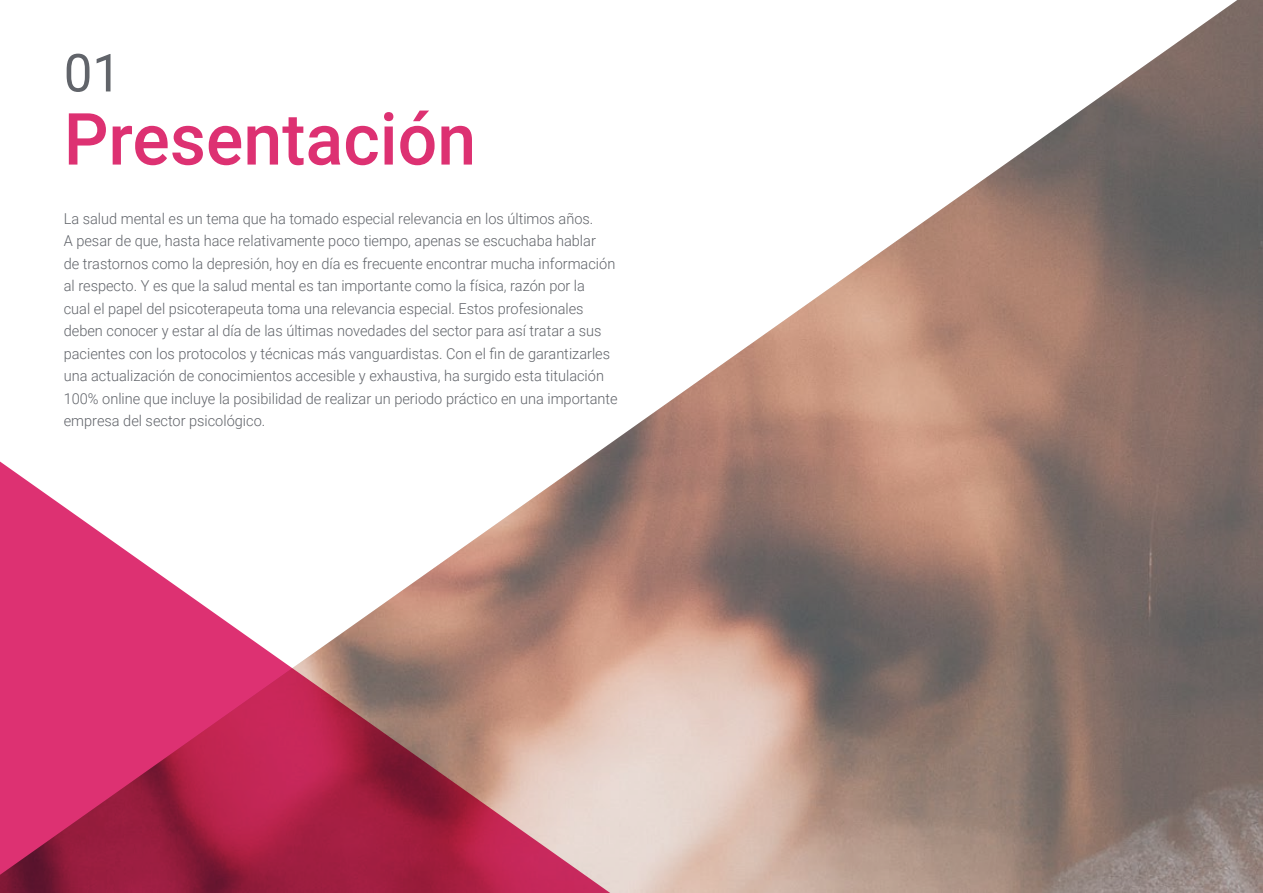
<style>
.page{position:relative;width:1263px;height:893px;background:#fff}
.page>*{position:absolute;margin:0;border:0;box-sizing:border-box;transform-origin:0 0}
.t1{font:500 72px "Roboto";color:#dd3172}
.t2{font:52.5px "Roboto";color:#61646a}
.t3{font:300 15px/22.5px "Roboto";color:#61646a}
</style>
<div class="page">
<img style="left:606px;top:0;width:657px;height:893px">
<svg style="left:0;top:446px;width:640px;height:447px"></svg>
<h2 class="t2" style="left:64px;top:36px;width:59px">01</h2>
<h1 class="t1" style="left:64px;top:89px;width:414px">Presentación</h1>
<p class="t3" style="left:64px;top:207px;width:555px">La salud mental es un tema que ha tomado especial relevancia en los últimos años.<br>A pesar de que, hasta hace relativamente poco tiempo, apenas se escuchaba hablar<br>de trastornos como la depresión, hoy en día es frecuente encontrar mucha información al respecto. Y es que la salud mental es tan importante como la física, razón por la<br>cual el papel del psicoterapeuta toma una relevancia especial. Estos profesionales deben conocer y estar al día de las últimas novedades del sector para así tratar a sus pacientes con los protocolos y técnicas más vanguardistas. Con el fin de garantizarles una actualización de conocimientos accesible y exhaustiva, ha surgido esta titulación 100% online que incluye la posibilidad de realizar un periodo práctico en una importante empresa del sector psicológico.</p>
</div>
